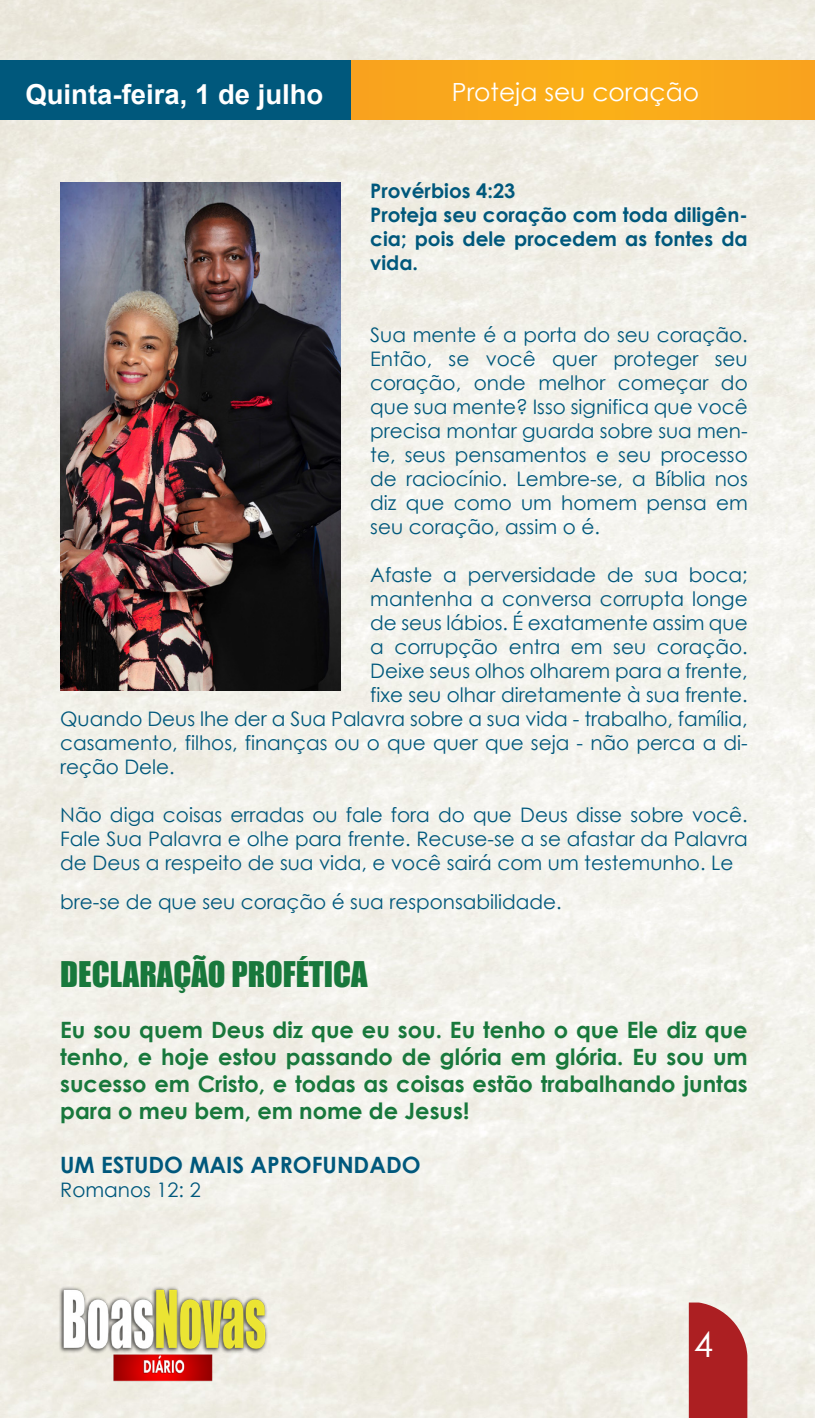
<style>
.page{position:relative;width:815px;height:1418px;background:#fff}
.page>*{position:absolute;margin:0;border:0;box-sizing:border-box;transform-origin:0 0}
.t1{font:35px "Century Gothic";color:#fff}
.t2{font:32.5px "Impact";color:#18783c}
.t3{font:700 27.5px "Arial";color:#fff}
.t4{font:25px "Century Gothic";color:#fff}
.t5{font:700 22.5px/27px "Century Gothic";color:#18783c;text-align:justify}
.t6{font:700 22.5px "Century Gothic";color:#00587c}
.t7{font:20px/24px "Century Gothic";color:#00587c;text-align:justify}
.t8{font:700 20px/24px "Century Gothic";color:#00587c;text-align:justify}
</style>
<div class="page">
<img style="left:0;top:0;width:815px;height:1417px">
<div style="left:168px;top:60px;width:647px;height:60px;background:#f9a91c"></div>
<div style="left:0;top:60px;width:351px;height:60px;background:#00587c"></div>
<div style="left:689px;top:1302px;width:58px;height:115px;background:#ac1f22"></div>
<img style="left:55px;top:1285px;width:216px;height:96px">
<img style="left:60px;top:183px;width:280px;height:507px">
<p class="t3" style="left:25px;top:76px;width:299px">Quinta-feira, 1 de julho</p>
<p class="t4" style="left:452px;top:76px;width:249px">Proteja seu coração</p>
<p class="t8" style="left:370px;top:178px;width:147px">Provérbios 4:23</p>
<p class="t8" style="left:370px;top:202px;width:379px">Proteja seu coração com toda diligên&shy;cia; pois dele procedem as fontes da vida.</p>
<p class="t7" style="left:370px;top:322px;width:379px">Sua mente é a porta do seu coração.<br>Então, se você quer proteger seu coração, onde melhor começar do que sua mente? Isso significa que você precisa montar guarda sobre sua men&shy;te, seus pensamentos e seu processo de raciocínio. Lembre-se, a Bíblia nos diz que como um homem pensa em seu coração, assim o é.</p>
<p class="t7" style="left:370px;top:562px;width:379px">Afaste a perversidade de sua boca;</p>
<p class="t7" style="left:370px;top:586px;width:379px">mantenha a conversa corrupta longe</p>
<p class="t7" style="left:370px;top:610px;width:379px">de seus lábios. É exatamente assim que</p>
<p class="t7" style="left:370px;top:634px;width:379px">a corrupção entra em seu coração.</p>
<p class="t7" style="left:370px;top:658px;width:379px">Deixe seus olhos olharem para a frente,</p>
<p class="t7" style="left:370px;top:682px;width:379px">fixe seu olhar diretamente à sua frente.</p>
<p class="t7" style="left:60px;top:706px;width:689px">Quando Deus lhe der a Sua Palavra sobre a sua vida - trabalho, família,</p>
<p class="t7" style="left:60px;top:730px;width:689px">casamento, filhos, finanças ou o que quer que seja - não perca a di-</p>
<p class="t7" style="left:60px;top:754px;width:116px">reção Dele.</p>
<p class="t7" style="left:60px;top:802px;width:689px">Não diga coisas erradas ou fale fora do que Deus disse sobre você.<br>Fale Sua Palavra e olhe para frente. Recuse-se a se afastar da Palavra de Deus a respeito de sua vida, e você sairá com um testemunho. Le</p>
<p class="t7" style="left:60px;top:889px;width:503px">bre-se de que seu coração é sua responsabilidade.</p>
<p class="t2" style="left:60px;top:949px;width:309px">DECLARAÇÃO PROFÉTICA</p>
<p class="t5" style="left:60px;top:1015px;width:689px">Eu sou quem Deus diz que eu sou. Eu tenho o que Ele diz que tenho, e hoje estou passando de glória em glória. Eu sou um sucesso em Cristo, e todas as coisas estão trabalhando juntas para o meu bem, em nome de Jesus!</p>
<p class="t6" style="left:60px;top:1150px;width:362px">UM ESTUDO MAIS APROFUNDADO</p>
<p class="t7" style="left:60px;top:1177px;width:142px">Romanos 12: 2</p>
<h1 class="t1" style="left:694px;top:1322px;width:21px">4</h1>
</div>
